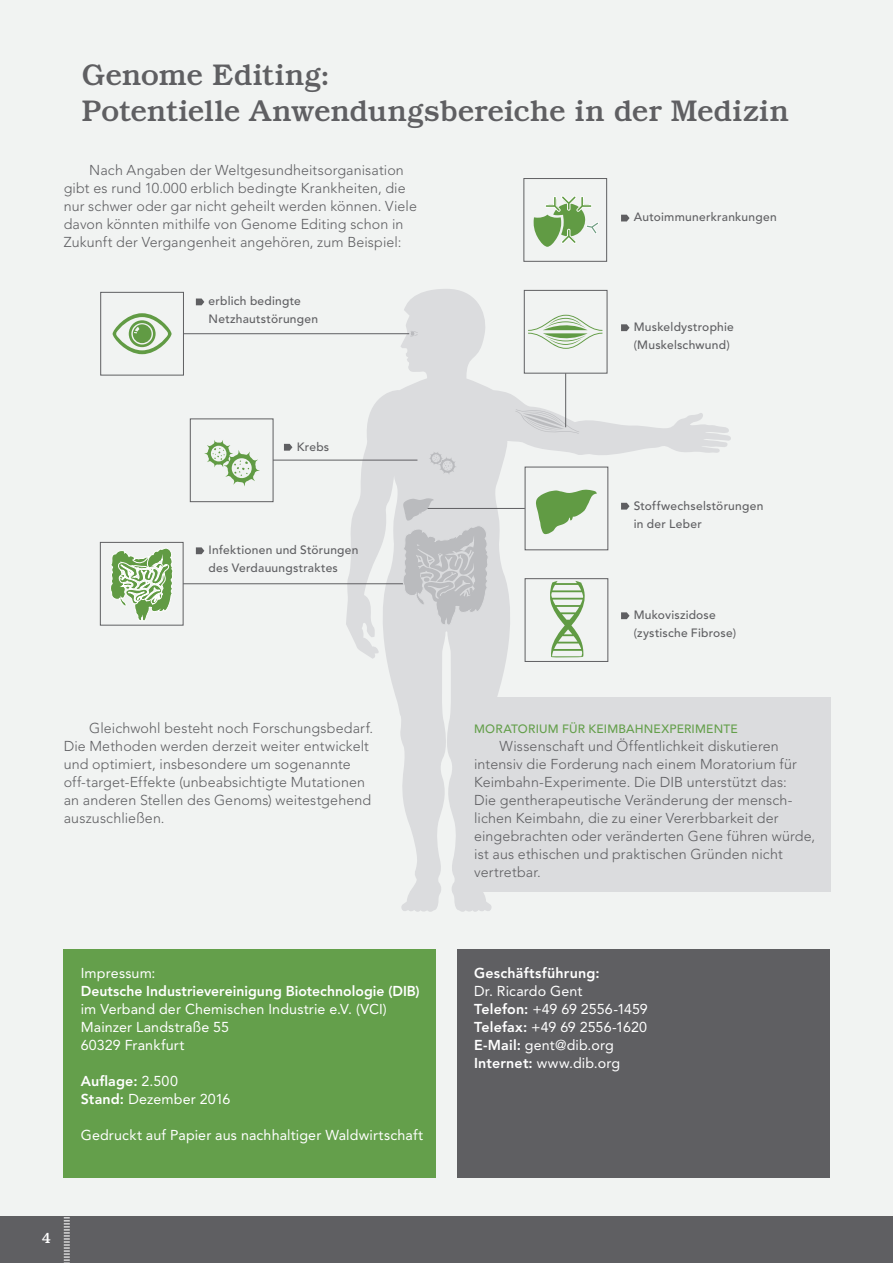
<style>
.page{position:relative;width:893px;height:1263px;background:#f1f3f2}
.page>*{position:absolute;margin:0;border:0;box-sizing:border-box;transform-origin:0 0}
.t1{font:500 30px/36px "Bookman Std";letter-spacing:-.01em;color:#5f5f62}
.t2{font:500 15px "Bookman Std";color:#fff}
.t3{font:300 14.25px/18px "Avenir LT Std";letter-spacing:.01em;color:#5f5f62}
.t4{font:14.25px/18px "Avenir LT Std";letter-spacing:.01em;color:#fff}
.t5{font:800 14.25px "Avenir LT Std";letter-spacing:.005em;color:#fff}
.t6{font:500 12px/18px "Avenir LT Std";letter-spacing:.02em;color:#5f5f62}
.t7{font:500 12px "Avenir LT Std";letter-spacing:.015em;color:#649f4b}
.s1{font-weight:800}
</style>
<div class="page">
<div style="left:0;top:1216px;width:893px;height:47px;background:#5f5f62"></div>
<div style="left:64px;top:949px;width:372px;height:228px;background:#649f4b"></div>
<div style="left:457px;top:949px;width:372px;height:228px;background:#5f5f62"></div>
<svg style="left:64px;top:1217px;width:6px;height:46px"></svg>
<svg style="left:346px;top:289px;width:385px;height:623px"></svg>
<svg style="left:493px;top:406px;width:10px;height:4px"></svg>
<hr style="left:184px;top:333px;width:225px;height:1px;background:#5f5f62">
<hr style="left:273px;top:460px;width:144px;height:1px;background:#5f5f62">
<div style="left:101px;top:292px;width:83px;height:83px;border:1px solid #5f5f62"></div>
<svg style="left:113px;top:313px;width:59px;height:41px"></svg>
<div style="left:190px;top:419px;width:83px;height:83px;border:1px solid #5f5f62"></div>
<hr style="left:414px;top:508px;width:111px;height:1px;background:#5f5f62">
<div style="left:525px;top:578px;width:83px;height:84px;border:1px solid #5f5f62"></div>
<svg style="left:549px;top:581px;width:37px;height:77px"></svg>
<div style="left:524px;top:178px;width:83px;height:83px;border:1px solid #5f5f62"></div>
<div style="left:525px;top:467px;width:83px;height:83px;border:1px solid #5f5f62"></div>
<svg style="left:536px;top:490px;width:61px;height:44px"></svg>
<hr style="left:183px;top:583px;width:227px;height:1px;background:#5f5f62">
<div style="left:100px;top:542px;width:83px;height:83px;border:1px solid #5f5f62"></div>
<svg style="left:515px;top:409px;width:64px;height:25px;background:#d7d8da"></svg>
<svg style="left:204px;top:440px;width:56px;height:46px"></svg>
<svg style="left:429px;top:451px;width:28px;height:24px"></svg>
<svg style="left:534px;top:196px;width:64px;height:51px"></svg>
<svg style="left:402px;top:498px;width:88px;height:128px;background:#cacbcd"></svg>
<svg style="left:110px;top:548px;width:63px;height:73px"></svg>
<hr style="left:565px;top:373px;width:1px;height:54px;background:#5f5f62">
<div style="left:524px;top:290px;width:83px;height:83px;border:1px solid #5f5f62"></div>
<svg style="left:528px;top:315px;width:74px;height:34px"></svg>
<svg style="left:410px;top:331px;width:8px;height:5px"></svg>
<div style="left:457px;top:697px;width:373px;height:195px;background:#dbdcde"></div>
<svg style="left:196px;top:298px;width:8px;height:7px"></svg>
<svg style="left:284px;top:444px;width:8px;height:7px"></svg>
<svg style="left:621px;top:503px;width:9px;height:7px"></svg>
<svg style="left:196px;top:547px;width:8px;height:7px"></svg>
<svg style="left:621px;top:612px;width:9px;height:7px"></svg>
<svg style="left:621px;top:324px;width:9px;height:7px"></svg>
<svg style="left:621px;top:215px;width:9px;height:6px"></svg>
<h1 class="t1" style="left:82px;top:57px;width:709px">Genome Editing:<br>Potentielle Anwendungsbereiche in der Medizin</h1>
<p class="t3" style="left:64px;top:161px;width:355px;text-indent:26px">Nach Angaben der Weltgesundheitsorganisation gibt es rund 10.000 erblich bedingte Krankheiten, die nur schwer oder gar nicht geheilt werden können. Viele davon könnten mithilfe von Genome Editing schon in Zukunft der Vergangenheit angehören, zum Beispiel:</p>
<p class="t6" style="left:634px;top:209px;width:144px">Autoimmunerkrankungen</p>
<p class="t6" style="left:209px;top:292px;width:111px">erblich bedingte<br>Netzhautstörungen</p>
<p class="t6" style="left:634px;top:318px;width:102px">Muskeldystrophie (Muskelschwund)</p>
<p class="t6" style="left:297px;top:438px;width:34px">Krebs</p>
<p class="t6" style="left:209px;top:541px;width:151px">Infektionen und Störungen des Verdauungstraktes</p>
<p class="t6" style="left:634px;top:497px;width:131px">Stoffwechselstörungen in der Leber</p>
<p class="t6" style="left:634px;top:606px;width:104px">Mukoviszidose (zystische Fibrose)</p>
<p class="t3" style="left:64px;top:719px;width:311px;text-indent:26px">Gleichwohl besteht noch Forschungsbedarf.<br>Die Methoden werden derzeit weiter entwickelt und optimiert, insbesondere um sogenannte off-target-Effekte (unbeabsichtigte Mutationen an anderen Stellen des Genoms) weitestgehend auszuschließen.</p>
<p class="t7" style="left:474px;top:722px;width:265px">MORATORIUM FÜR KEIMBAHNEXPERIMENTE</p>
<p class="t3" style="left:474px;top:737px;width:343px;text-indent:26px">Wissenschaft und Öffentlichkeit diskutieren intensiv die Forderung nach einem Moratorium für Keimbahn-Experimente. Die DIB unterstützt das:<br>Die gentherapeutische Veränderung der mensch&shy;lichen Keimbahn, die zu einer Vererbbarkeit der eingebrachten oder veränderten Gene führen würde, ist aus ethischen und praktischen Gründen nicht vertretbar.</p>
<p class="t4" style="left:81px;top:964px;width:76px">Impressum:</p>
<p class="t5" style="left:81px;top:982px;width:340px">Deutsche Industrievereinigung Biotechnologie (DIB)</p>
<p class="t4" style="left:81px;top:1000px;width:308px">im Verband der Chemischen Industrie e.V. (VCI)<br>Mainzer Landstraße 55<br>60329 Frankfurt</p>
<p class="t4" style="left:81px;top:1072px;width:151px"><span class="s1">Auflage:</span> 2.500<br><span class="s1">Stand:</span> Dezember 2016</p>
<p class="t4" style="left:81px;top:1126px;width:344px">Gedruckt auf Papier aus nachhaltiger Waldwirtschaft</p>
<p class="t5" style="left:474px;top:964px;width:127px">Geschäftsführung:</p>
<p class="t4" style="left:474px;top:982px;width:175px">Dr. Ricardo Gent<br><span class="s1">Telefon:</span> +49 69 2556-1459<br><span class="s1">Telefax:</span> +49 69 2556-1620<br><span class="s1">E-Mail:</span> gent@dib.org<br><span class="s1">Internet:</span> www.dib.org</p>
<p class="t2" style="left:42px;top:1229px;width:11px">4</p>
</div>
